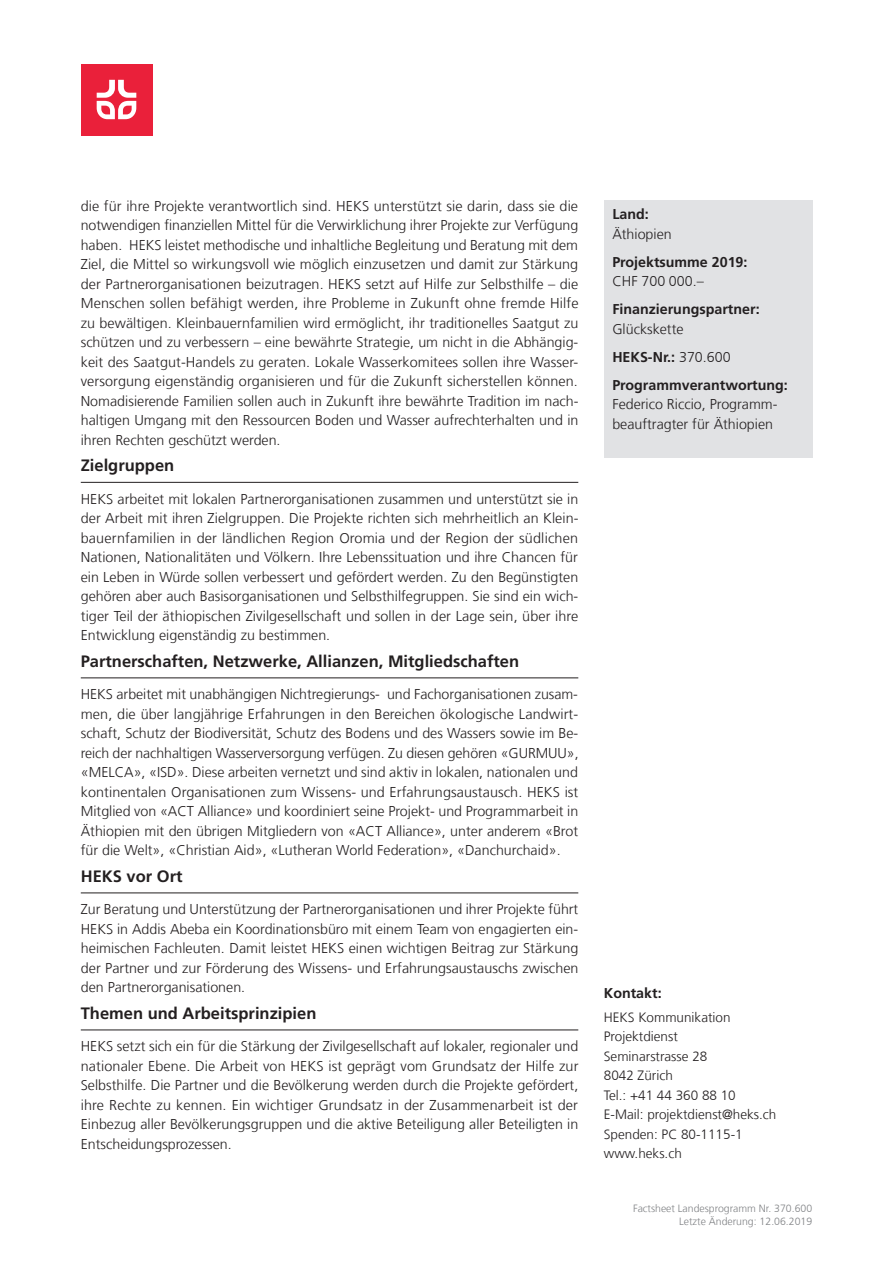
<style>
.page{position:relative;width:893px;height:1263px;background:#fff}
.page>*{position:absolute;margin:0;border:0;box-sizing:border-box;transform-origin:0 0}
.t1{font:700 16.5px "Frutiger LT Com";color:#231f20}
.t2{font:300 14.25px/19.5px "Frutiger LT Com";color:#231f20;text-align:justify}
.t3{font:700 14.25px/28px "Frutiger LT Com";color:#231f20}
.t4{font:300 13.5px/19.5px "Frutiger LT Com";color:#231f20}
.t5{font:300 10.5px/12.6px "Frutiger LT Com";color:#808285;text-align:right}
.s1{font-weight:300}
</style>
<div class="page">
<hr style="left:81px;top:482px;width:497px;height:1px;background:#231f20">
<hr style="left:81px;top:677px;width:497px;height:1px;background:#231f20">
<hr style="left:81px;top:892px;width:497px;height:1px;background:#231f20">
<hr style="left:81px;top:1029px;width:497px;height:1px;background:#231f20">
<div style="left:604px;top:200px;width:208px;height:258px;background:#e1e2e4"></div>
<div style="left:81px;top:64px;width:71px;height:71px;background:#ea203a"></div>
<svg style="left:97px;top:80px;width:39px;height:39px"></svg>
<p class="t2" style="left:81px;top:196px;width:499px">die für ihre Projekte verantwortlich sind. HEKS unterstützt sie darin, dass sie die notwendigen finanziellen Mittel für die Verwirklichung ihrer Projekte zur Verfügung haben. HEKS leistet methodische und inhaltliche Begleitung und Beratung mit dem Ziel, die Mittel so wirkungsvoll wie möglich einzusetzen und damit zur Stärkung der Partnerorganisationen beizutragen. HEKS setzt auf Hilfe zur Selbsthilfe – die Menschen sollen befähigt werden, ihre Probleme in Zukunft ohne fremde Hilfe zu bewältigen. Kleinbauernfamilien wird ermöglicht, ihr traditionelles Saatgut zu schützen und zu verbessern – eine bewährte Strategie, um nicht in die Abhängig&shy;keit des Saatgut-Handels zu geraten. Lokale Wasserkomitees sollen ihre Wasser&shy;versorgung eigenständig organisieren und für die Zukunft sicherstellen können.<br>Nomadisierende Familien sollen auch in Zukunft ihre bewährte Tradition im nach&shy;haltigen Umgang mit den Ressourcen Boden und Wasser aufrechterhalten und in ihren Rechten geschützt werden.</p>
<p class="t1" style="left:81px;top:456px;width:95px">Zielgruppen</p>
<p class="t2" style="left:81px;top:489px;width:499px">HEKS arbeitet mit lokalen Partnerorganisationen zusammen und unterstützt sie in der Arbeit mit ihren Zielgruppen. Die Projekte richten sich mehrheitlich an Klein&shy;bauernfamilien in der ländlichen Region Oromia und der Region der südlichen Nationen, Nationalitäten und Völkern. Ihre Lebenssituation und ihre Chancen für ein Leben in Würde sollen verbessert und gefördert werden. Zu den Begünstigten gehören aber auch Basisorganisationen und Selbsthilfegruppen. Sie sind ein wich&shy;tiger Teil der äthiopischen Zivilgesellschaft und sollen in der Lage sein, über ihre Entwicklung eigenständig zu bestimmen.</p>
<p class="t1" style="left:81px;top:651px;width:440px">Partnerschaften, Netzwerke, Allianzen, Mitgliedschaften</p>
<p class="t2" style="left:81px;top:684px;width:499px">HEKS arbeitet mit unabhängigen Nichtregierungs- und Fachorganisationen zusam&shy;men, die über langjährige Erfahrungen in den Bereichen ökologische Landwirt&shy;schaft, Schutz der Biodiversität, Schutz des Bodens und des Wassers sowie im Be&shy;reich der nachhaltigen Wasserversorgung verfügen. Zu diesen gehören «GURMUU», «MELCA», «ISD». Diese arbeiten vernetzt und sind aktiv in lokalen, nationalen und kontinentalen Organisationen zum Wissens- und Erfahrungsaustausch. HEKS ist Mitglied von «ACT Alliance» und koordiniert seine Projekt- und Programmarbeit in Äthiopien mit den übrigen Mitgliedern von «ACT Alliance», unter anderem «Brot für die Welt», «Christian Aid», «Lutheran World Federation», «Danchurchaid».</p>
<p class="t1" style="left:81px;top:866px;width:103px">HEKS vor Ort</p>
<p class="t2" style="left:81px;top:899px;width:499px">Zur Beratung und Unterstützung der Partnerorganisationen und ihrer Projekte führt HEKS in Addis Abeba ein Koordinationsbüro mit einem Team von engagierten ein&shy;heimischen Fachleuten. Damit leistet HEKS einen wichtigen Beitrag zur Stärkung der Partner und zur Förderung des Wissens- und Erfahrungsaustauschs zwischen den Partnerorganisationen.</p>
<p class="t1" style="left:81px;top:1003px;width:237px">Themen und Arbeitsprinzipien</p>
<p class="t2" style="left:81px;top:1036px;width:499px">HEKS setzt sich ein für die Stärkung der Zivilgesellschaft auf lokaler, regionaler und nationaler Ebene. Die Arbeit von HEKS ist geprägt vom Grundsatz der Hilfe zur Selbsthilfe. Die Partner und die Bevölkerung werden durch die Projekte gefördert, ihre Rechte zu kennen. Ein wichtiger Grundsatz in der Zusammenarbeit ist der Einbezug aller Bevölkerungsgruppen und die aktive Beteiligung aller Beteiligten in Entscheidungsprozessen.</p>
<p class="t3" style="left:612px;top:200px;width:38px">Land:</p>
<p class="t2" style="left:612px;top:224px;width:61px">Äthiopien</p>
<p class="t3" style="left:612px;top:248px;width:137px">Projektsumme 2019:</p>
<p class="t2" style="left:612px;top:271px;width:93px">CHF 700 000.–</p>
<p class="t3" style="left:612px;top:295px;width:149px">Finanzierungspartner:</p>
<p class="t3" style="left:612px;top:315px;width:177px"><span class="s1">Glückskette<br></span>HEKS-Nr.: <span class="s1">370.600<br></span>Programmverantwortung:</p>
<p class="t2" style="left:612px;top:394px;width:166px">Federico Riccio, Programm&shy;beauftragter für Äthiopien</p>
<p class="t3" style="left:604px;top:979px;width:59px">Kontakt:</p>
<p class="t4" style="left:604px;top:1007px;width:174px">HEKS Kommunikation<br>Projektdienst<br>Seminarstrasse 28<br>8042 Zürich<br>Tel.: +41 44 360 88 10<br>E-Mail: projektdienst@heks.ch<br>Spenden: PC 80-1115-1 www.heks.ch</p>
<p class="t5" style="left:633px;top:1202px;width:181px">Factsheet Landesprogramm Nr. 370.600<br>Letzte Änderung: 12.06.2019</p>
</div>
